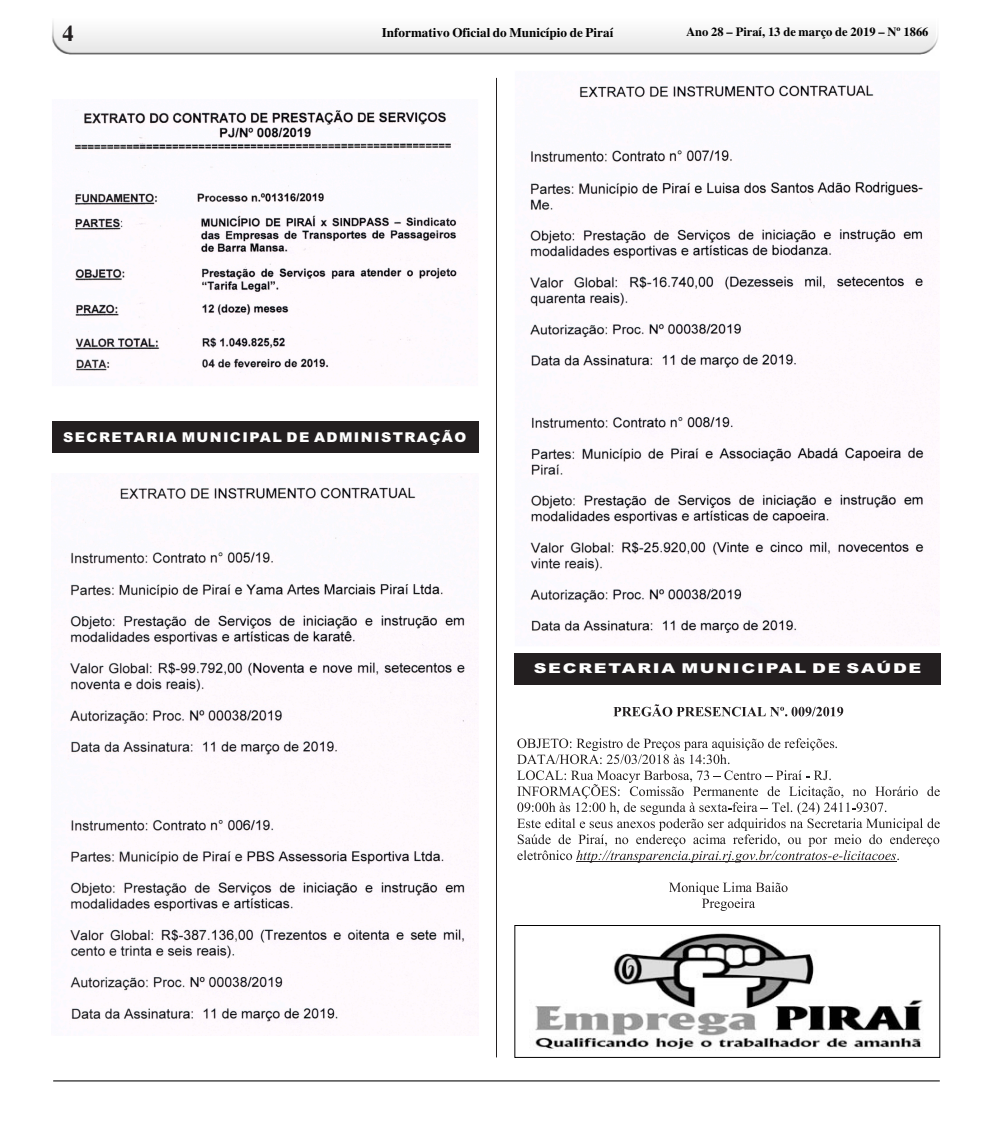
<style>
.page{position:relative;width:993px;height:1127px;background:#fff}
.page>*{position:absolute;margin:0;border:0;box-sizing:border-box;transform-origin:0 0}
.t1{font:700 22.5px "Times";color:#231f20}
.t2{font:900 13.5px "Arial";letter-spacing:.095em;color:#fff;scale:1.05 1}
.t3{font:900 13.5px "Arial";letter-spacing:.095em;color:#fff;scale:1.31 1}
.t4{font:700 13.12px "Times";color:#000}
.t5{font:700 12.5px "Times";color:#000}
</style>
<div class="page">
<img style="left:52px;top:22px;width:886px;height:33px">
<hr style="left:53px;top:1080px;width:886px;height:1px;background:#000">
<hr style="left:496px;top:78px;width:1px;height:979px;background:#231f20">
<div style="left:514px;top:653px;width:426px;height:31px;background:#231f20"></div>
<img style="left:73px;top:110px;width:404px;height:274px">
<div style="left:52px;top:421px;width:426px;height:32px;background:#231f20"></div>
<img style="left:68px;top:476px;width:409px;height:548px">
<img style="left:530px;top:85px;width:394px;height:549px">
<svg style="left:613px;top:704px;width:230px;height:12px"></svg>
<svg style="left:517px;top:738px;width:319px;height:26px"></svg>
<svg style="left:517px;top:770px;width:422px;height:93px"></svg>
<hr style="left:576px;top:861px;width:320px;height:1px;background:#231f20">
<svg style="left:669px;top:882px;width:118px;height:29px"></svg>
<img style="left:535px;top:933px;width:388px;height:117px">
<div style="left:514px;top:925px;width:425px;height:132px;border:1px solid #000"></div>
<h1 class="t1" style="left:62px;top:26px;width:13px">4</h1>
<p class="t4" style="left:382px;top:28px;width:233px">Informativo Oficial do Município de Piraí</p>
<p class="t5" style="left:686px;top:28px;width:244px">Ano 28 – Piraí, 13 de março de 2019 – Nº 1866</p>
<p class="t2" style="left:63px;top:432px;width:385px">SECRETARIA MUNICIPAL DE ADMINISTRAÇÃO</p>
<p class="t3" style="left:533px;top:664px;width:297px">SECRETARIA MUNICIPAL DE SAÚDE</p>
</div>
